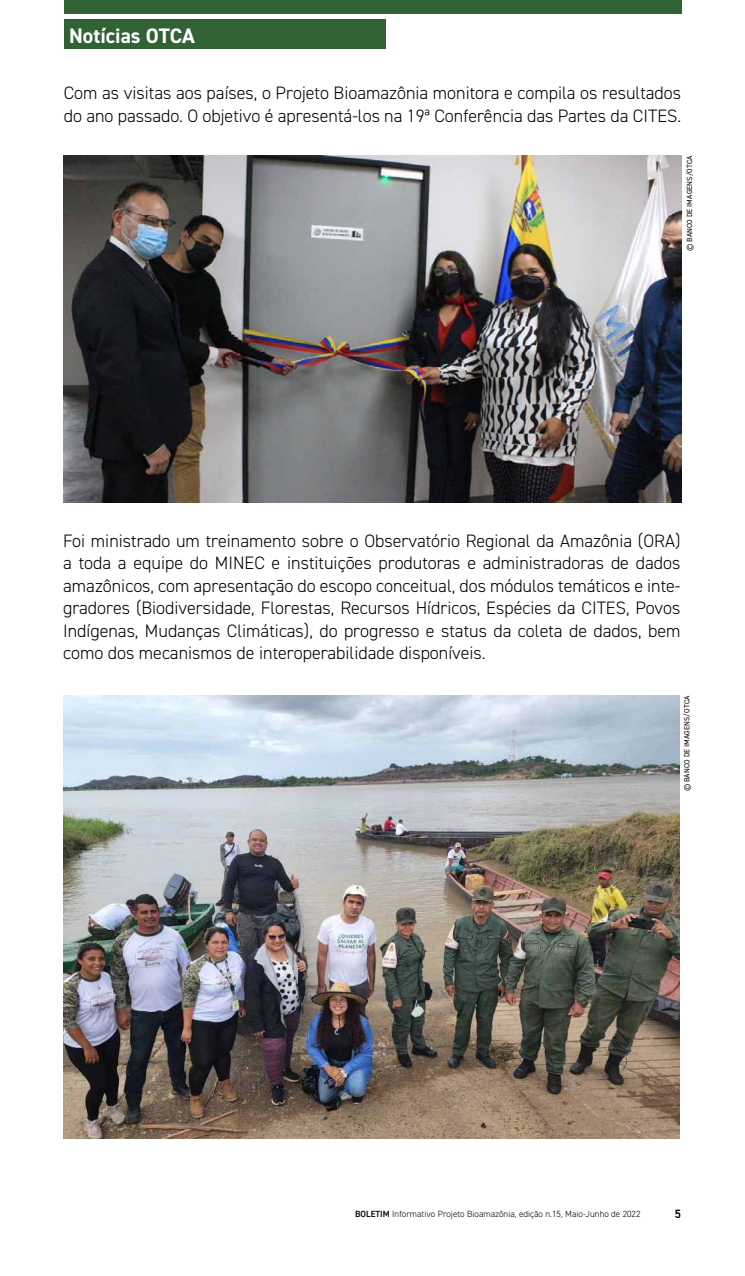
<style>
.page{position:relative;width:745px;height:1276px;background:#fff}
.page>*{position:absolute;margin:0;border:0;box-sizing:border-box;transform-origin:0 0}
.t1{font:700 21px "DIN2014";color:#fff}
.t2{font:300 18px/22.5px "DIN2014";color:#000}
.t3{font:600 12px "DIN2014";color:#000}
.t4{font:300 9px "DIN2014";letter-spacing:.005em;color:#000}
.t5{font:7.5px "DIN2014";letter-spacing:.01em;color:#000}
.s1{font-weight:600}
</style>
<div class="page">
<div style="left:64px;top:20px;width:321px;height:29px;background:#316235"></div>
<img style="left:63px;top:695px;width:616px;height:443px">
<img style="left:63px;top:155px;width:618px;height:347px">
<div style="left:64px;top:0;width:616px;height:14px;background:#316235"></div>
<p class="t1" style="left:69px;top:21px;width:127px">Notícias OTCA</p>
<p class="t2" style="left:64px;top:82px;width:618px">Com as visitas aos países, o Projeto Bioamazônia monitora e compila os resultados do ano passado. O objetivo é apresentá-los na 19ª Conferência das Partes da CITES.</p>
<p class="t5" style="left:684px;top:251px;width:97px;rotate:-90deg">© BANCO DE IMAGENS/OTCA</p>
<p class="t2" style="left:63px;top:529px;width:618px;text-align:justify">Foi ministrado um treinamento sobre o Observatório Regional da Amazônia (ORA) a toda a equipe do MINEC e instituições produtoras e administradoras de dados amazônicos, com apresentação do escopo conceitual, dos módulos temáticos e inte&shy;gradores (Biodiversidade, Florestas, Recursos Hídricos, Espécies da CITES, Povos Indígenas, Mudanças Climáticas), do progresso e status da coleta de dados, bem como dos mecanismos de interoperabilidade disponíveis.</p>
<p class="t5" style="left:681px;top:791px;width:97px;rotate:-90deg">© BANCO DE IMAGENS/OTCA</p>
<p class="t4" style="left:355px;top:1208px;width:287px"><span class="s1">BOLETIM</span> Informativo Projeto Bioamazônia, edição n.15, Maio-Junho de 2022</p>
<p class="t3" style="left:674px;top:1205px;width:8px">5</p>
</div>
